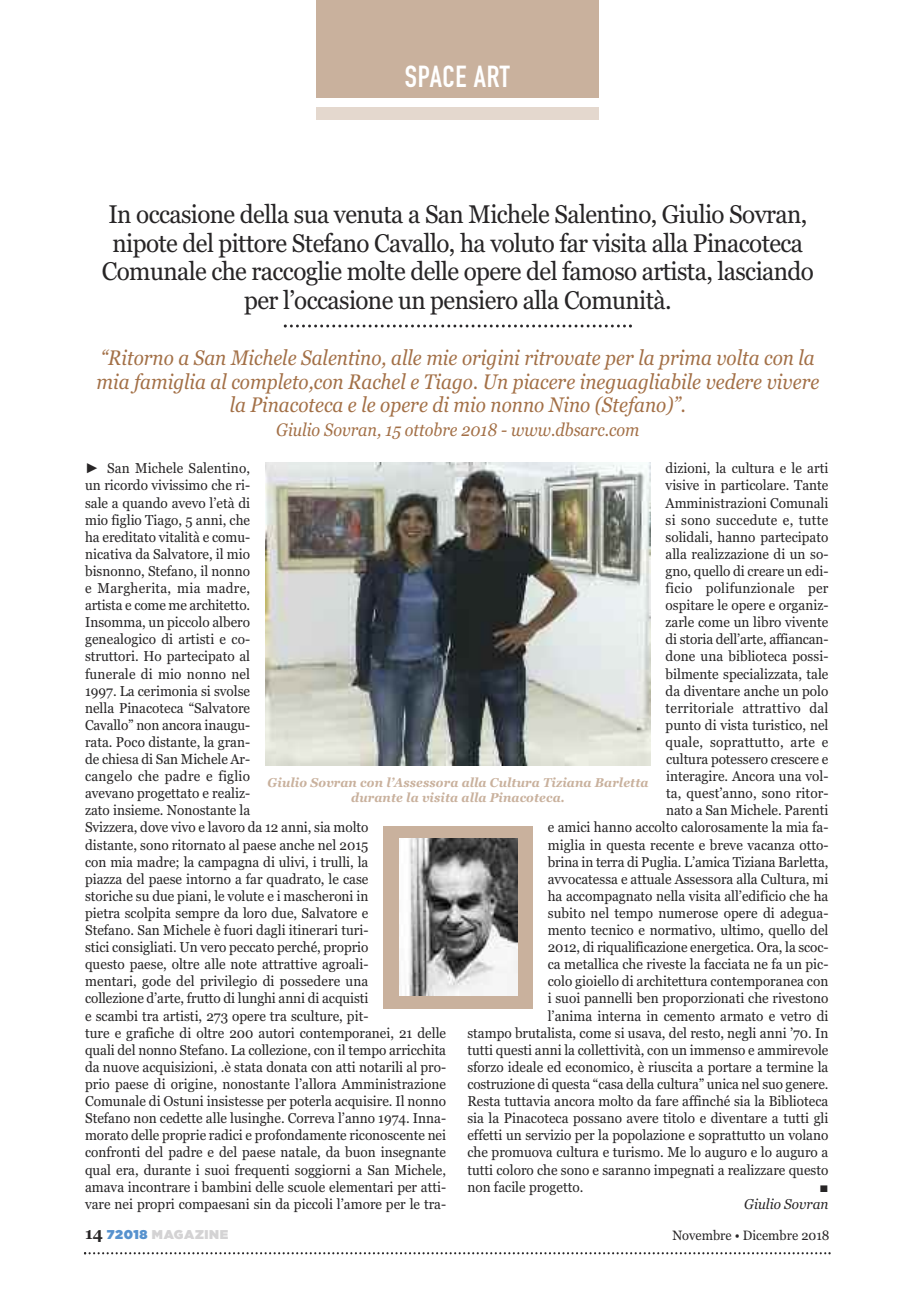
<style>
.page{position:relative;width:904px;height:1297px;background:#fff}
.page>*{position:absolute;margin:0;border:0;box-sizing:border-box;transform-origin:0 0}
.t1{font:30px "DIN Engschrift Std";letter-spacing:.025em;color:#fff}
.t2{font:25.5px/28.5px "Georgia";letter-spacing:-.025em;color:#272526;text-align:center;scale:.95 1}
.t3{font:italic 21px/23.7px "Georgia";color:#a37047;text-align:center;scale:.9 1}
.t4{font:italic 18px "Georgia";color:#a37047;scale:.9 1}
.t5{font:14.25px/17.1px "Georgia";color:#272526;scale:.95 1}
.t6{font:14.25px "Georgia";letter-spacing:.02em;color:#272526;scale:.95 1}
.t7{font:italic 14.25px "Georgia";color:#272526;scale:.95 1}
.t8{font:14.25px "Arial";color:#272526;scale:1.05 1}
.t9{font:13.5px "Georgia";color:#272526;scale:.95 1}
.t10{font:italic 700 12.75px/15.3px "Georgia";letter-spacing:.01em;color:#c9b19d;text-align:center;scale:.95 1}
.t11{font:900 12.75px "Gotham";letter-spacing:.05em;color:#d4d3d4}
.s1{font-family:"Arial"}
.s2{font-family:"Georgia";font-weight:700;font-size:16.5px;color:#272526}
.s3{color:#5792ce}
</style>
<div class="page">
<svg style="left:84px;top:1252px;width:746px;height:2px"></svg>
<svg style="left:284px;top:324px;width:348px;height:3px"></svg>
<div style="left:316px;top:0;width:282px;height:98px;background:#c9b19d"></div>
<div style="left:316px;top:108px;width:282px;height:12px;background:#e4d8ce"></div>
<img style="left:265px;top:462px;width:385px;height:303px">
<div style="left:383px;top:826px;width:149px;height:182px;background:#c9b19d"></div>
<img style="left:399px;top:838px;width:118px;height:158px">
<h1 class="t1" style="left:405px;top:59px;width:106px">SPACE ART</h1>
<p class="t2" style="left:102px;top:200px;width:751px">In occasione della sua venuta a San Michele Salentino, Giulio Sovran, nipote del pittore Stefano Cavallo, ha voluto far visita alla Pinacoteca Comunale che raccoglie molte delle opere del famoso artista, lasciando per l’occasione un pensiero alla Comunità.</p>
<h3 class="t3" style="left:96px;top:346px;width:804px">“Ritorno a San Michele Salentino, alle mie origini ritrovate per la prima volta con la mia famiglia al completo,con Rachel e Tiago. Un piacere ineguagliabile vedere vivere la Pinacoteca e le opere di mio nonno Nino (Stefano)”.</h3>
<p class="t4" style="left:276px;top:419px;width:405px">Giulio Sovran, 15 ottobre 2018 - www.dbsarc.com</p>
<p class="t5" style="left:85px;top:460px;width:381px"><span class="s1">►</span> San Michele Salentino,<br>un ricordo vivissimo che ri-<br>sale a quando avevo l’età di<br>mio figlio Tiago, 5 anni, che<br>ha ereditato vitalità e comu-<br>nicativa da Salvatore, il mio<br>bisnonno, Stefano, il nonno<br>e Margherita, mia madre,<br>artista e come me architetto.<br>Insomma, un piccolo albero<br>genealogico di artisti e co-<br>struttori. ho partecipato al<br>funerale di mio nonno nel<br>1997. La cerimonia si svolse<br>nella Pinacoteca “Salvatore<br>Cavallo” non ancora inaugu-<br>rata. Poco distante, la gran-<br>de chiesa di San Michele Ar-<br>cangelo che padre e figlio<br>avevano progettato e realiz-<br>zato insieme. Nonostante la<br>Svizzera, dove vivo e lavoro da 12 anni, sia molto<br>distante, sono ritornato al paese anche nel 2015<br>con mia madre; la campagna di ulivi, i trulli, la<br>piazza del paese intorno a far quadrato, le case<br>storiche su due piani, le volute e i mascheroni in<br>pietra scolpita sempre da loro due, Salvatore e<br>Stefano. San Michele è fuori dagli itinerari turi-<br>stici consigliati. Un vero peccato perché, proprio<br>questo paese, oltre alle note attrattive agroali-<br>mentari, gode del privilegio di possedere una<br>collezione d’arte, frutto di lunghi anni di acquisti<br>e scambi tra artisti, 273 opere tra sculture, pit-<br>ture e grafiche di oltre 200 autori contemporanei, 21 delle quali del nonno Stefano. La collezione, con il tempo arricchita da nuove acquisizioni, .è stata donata con atti notarili al pro&shy;prio paese di origine, nonostante l’allora Amministrazione Comunale di ostuni insistesse per poterla acquisire. Il nonno Stefano non cedette alle lusinghe. Correva l’anno 1974. Inna&shy;morato delle proprie radici e profondamente riconoscente nei confronti del padre e del paese natale, da buon insegnante qual era, durante i suoi frequenti soggiorni a San Michele, amava incontrare i bambini delle scuole elementari per atti&shy;vare nei propri compaesani sin da piccoli l’amore per le tra-</p>
<p class="t5" style="left:665px;top:460px;width:173px">dizioni, la cultura e le arti</p>
<p class="t5" style="left:665px;top:477px;width:173px">visive in particolare. Tante</p>
<p class="t5" style="left:665px;top:494px;width:173px">Amministrazioni Comunali</p>
<p class="t6" style="left:665px;top:511px;width:173px">si sono succedute e, tutte</p>
<p class="t5" style="left:665px;top:528px;width:173px">solidali, hanno partecipato</p>
<p class="t5" style="left:665px;top:545px;width:173px">alla realizzazione di un so-</p>
<p class="t5" style="left:665px;top:562px;width:173px">gno, quello di creare un edi-</p>
<p class="t6" style="left:665px;top:580px;width:173px">ficio polifunzionale per</p>
<p class="t5" style="left:665px;top:597px;width:173px">ospitare le opere e organiz-</p>
<p class="t5" style="left:665px;top:614px;width:173px">zarle come un libro vivente</p>
<p class="t5" style="left:665px;top:631px;width:173px">di storia dell’arte, affiancan-</p>
<p class="t5" style="left:665px;top:648px;width:173px">done una biblioteca possi-</p>
<p class="t5" style="left:665px;top:665px;width:173px">bilmente specializzata, tale</p>
<p class="t5" style="left:665px;top:682px;width:173px">da diventare anche un polo</p>
<p class="t6" style="left:665px;top:699px;width:173px">territoriale attrattivo dal</p>
<p class="t5" style="left:665px;top:716px;width:173px">punto di vista turistico, nel</p>
<p class="t6" style="left:665px;top:734px;width:173px">quale, soprattutto, arte e</p>
<p class="t5" style="left:666px;top:751px;width:172px">cultura potessero crescere e</p>
<p class="t5" style="left:666px;top:768px;width:172px">interagire. Ancora una vol-</p>
<p class="t5" style="left:666px;top:785px;width:172px">ta, quest’anno, sono ritor-</p>
<p class="t5" style="left:666px;top:802px;width:172px">nato a San Michele. Parenti</p>
<p class="t5" style="left:547px;top:819px;width:297px">e amici hanno accolto calorosamente la mia fa-</p>
<p class="t5" style="left:547px;top:836px;width:297px">miglia in questa recente e breve vacanza otto-</p>
<p class="t5" style="left:547px;top:853px;width:297px">brina in terra di Puglia. L’amica Tiziana Barletta,</p>
<p class="t5" style="left:547px;top:870px;width:297px">avvocatessa e attuale Assessora alla Cultura, mi</p>
<p class="t5" style="left:547px;top:887px;width:297px">ha accompagnato nella visita all’edificio che ha</p>
<p class="t5" style="left:547px;top:904px;width:297px">subito nel tempo numerose opere di adegua-</p>
<p class="t5" style="left:547px;top:922px;width:297px">mento tecnico e normativo, ultimo, quello del</p>
<p class="t5" style="left:547px;top:939px;width:297px">2012, di riqualificazione energetica. ora, la scoc-</p>
<p class="t5" style="left:547px;top:956px;width:297px">ca metallica che riveste la facciata ne fa un pic-</p>
<p class="t5" style="left:547px;top:973px;width:297px">colo gioiello di architettura contemporanea con</p>
<p class="t5" style="left:547px;top:990px;width:297px">i suoi pannelli ben proporzionati che rivestono</p>
<p class="t5" style="left:547px;top:1007px;width:297px">l’anima interna in cemento armato e vetro di</p>
<p class="t5" style="left:467px;top:1024px;width:381px">stampo brutalista, come si usava, del resto, negli anni ’70. In</p>
<p class="t5" style="left:467px;top:1041px;width:381px">tutti questi anni la collettività, con un immenso e ammirevole</p>
<p class="t5" style="left:467px;top:1058px;width:381px">sforzo ideale ed economico, è riuscita a portare a termine la</p>
<p class="t5" style="left:467px;top:1075px;width:381px">costruzione di questa “casa della cultura” unica nel suo genere.</p>
<p class="t5" style="left:467px;top:1092px;width:381px">Resta tuttavia ancora molto da fare affinché sia la Biblioteca</p>
<p class="t5" style="left:467px;top:1110px;width:381px">sia la Pinacoteca possano avere titolo e diventare a tutti gli</p>
<p class="t5" style="left:467px;top:1127px;width:381px">effetti un servizio per la popolazione e soprattutto un volano</p>
<p class="t5" style="left:467px;top:1144px;width:381px">che promuova cultura e turismo. Me lo auguro e lo auguro a</p>
<p class="t5" style="left:467px;top:1161px;width:381px">tutti coloro che sono e saranno impegnati a realizzare questo</p>
<p class="t5" style="left:467px;top:1178px;width:123px">non facile progetto.</p>
<p class="t8" style="left:819px;top:1178px;width:10px">■</p>
<p class="t7" style="left:744px;top:1195px;width:90px">Giulio Sovran</p>
<p class="t10" style="left:267px;top:775px;width:402px">Giulio Sovran con l’Assessora alla Cultura Tiziana Barletta durante la visita alla Pinacoteca.</p>
<p class="t11" style="left:85px;top:1230px;width:145px"><span class="s2">14</span> <span class="s3">72018</span> MAGAZINE</p>
<p class="t9" style="left:672px;top:1228px;width:167px">Novembre • Dicembre 2018</p>
</div>
